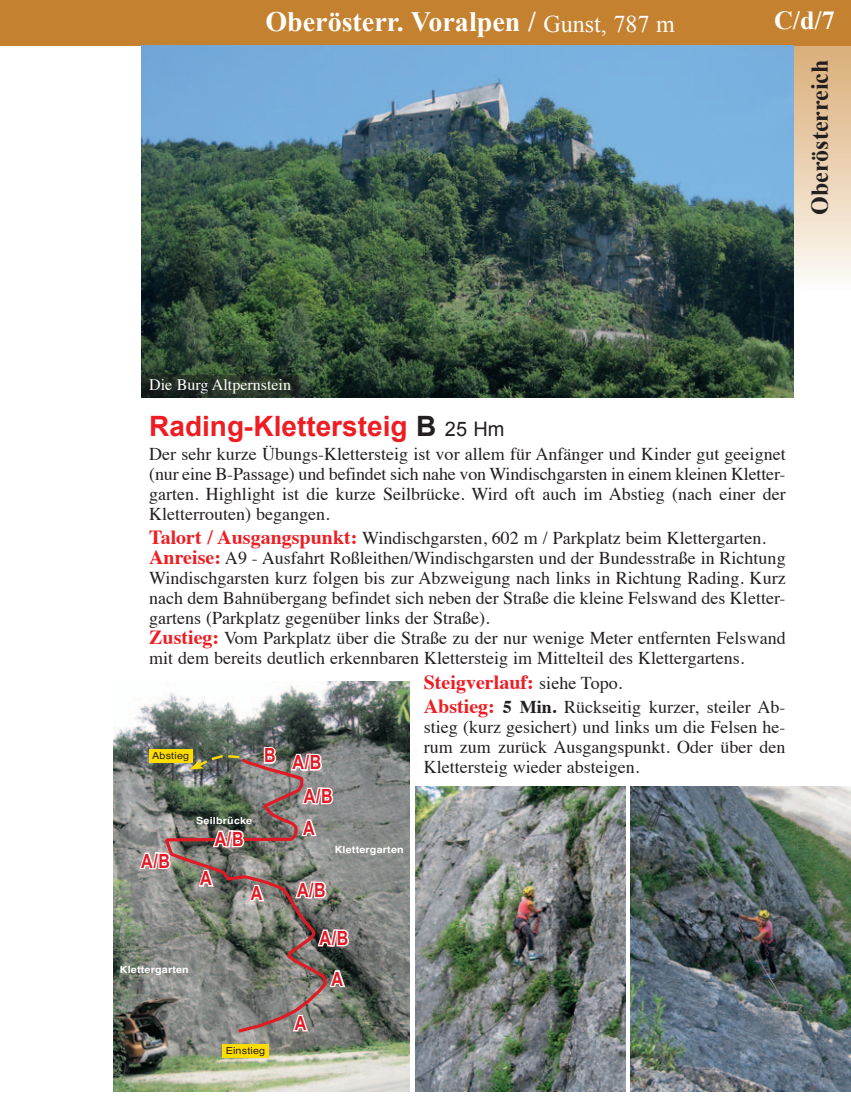
<style>
.page{position:relative;width:851px;height:1112px;background:#fff}
.page>*{position:absolute;margin:0;border:0;box-sizing:border-box;transform-origin:0 0}
.t1{font:700 28px "Times New Roman";color:#fff}
.t2{font:700 28px "Arial";color:#ee1d23}
.t3{font:700 26px "Times New Roman";color:#fff}
.t4{font:700 24px "Times New Roman";color:#231f20}
.t5{font:700 20px "Times";color:#ee1d23}
.t6{font:700 19.6px "Arial Narrow";color:#df1b25}
.t7{font:18px/20px "Times";color:#231f20;text-align:justify}
.t8{font:16px "Times";color:#fff}
.t9{font:700 9.8px "Helvetica";letter-spacing:.015em;color:#fff;scale:1.1 1}
.t10{font:9.8px "Helvetica";letter-spacing:.015em;color:#231f20;scale:1.1 1}
.s1{font-weight:400;font-size:24px}
.s2{color:#231f20}
.s3{font-weight:400;font-size:20px;color:#231f20}
.s4{font-weight:700;font-size:20px;color:#ee1d23}
.s5{font-weight:400;font-size:18px;color:#231f20}
.s6{font-weight:700}
</style>
<div class="page">
<div style="left:793px;top:34px;width:57px;height:255px;background:linear-gradient(to bottom,#d8a971,#fdfaf6)"></div>
<div style="left:0;top:0;width:850px;height:45px;background:#c4812f"></div>
<img style="left:141px;top:45px;width:652px;height:352px">
<img style="left:415px;top:786px;width:210px;height:305px">
<img style="left:630px;top:786px;width:220px;height:305px">
<img style="left:114px;top:681px;width:295px;height:410px">
<div style="left:222px;top:1044px;width:46px;height:13px;background:#ffdc01"></div>
<img style="left:162px;top:755px;width:166px;height:279px">
<svg style="left:190px;top:753px;width:52px;height:16px"></svg>
<div style="left:149px;top:749px;width:43px;height:13px;background:#ffdc01"></div>
<svg style="left:315px;top:924px;width:36px;height:24px"></svg>
<svg style="left:291px;top:1009px;width:19px;height:23px"></svg>
<svg style="left:293px;top:876px;width:36px;height:24px"></svg>
<svg style="left:262px;top:744px;width:16px;height:21px"></svg>
<svg style="left:328px;top:964px;width:19px;height:24px"></svg>
<svg style="left:299px;top:814px;width:19px;height:23px"></svg>
<svg style="left:196px;top:864px;width:20px;height:24px"></svg>
<svg style="left:247px;top:879px;width:19px;height:23px"></svg>
<svg style="left:137px;top:847px;width:36px;height:24px"></svg>
<svg style="left:211px;top:825px;width:35px;height:24px"></svg>
<svg style="left:300px;top:782px;width:35px;height:24px"></svg>
<svg style="left:289px;top:748px;width:35px;height:24px"></svg>
<div style="left:141px;top:375px;width:158px;height:22px;background:#231f20;opacity:.44"></div>
<p class="t1" style="left:265px;top:6px;width:411px">Oberösterr. Voralpen / <span class="s1">Gunst, 787 m</span></p>
<p class="t3" style="left:774px;top:6px;width:62px">C/d/7</p>
<p class="t4" style="left:806px;top:215px;width:157px;rotate:-90deg">Oberösterreich</p>
<p class="t8" style="left:149px;top:377px;width:143px">Die Burg Altpernstein</p>
<p class="t2" style="left:149px;top:411px;width:357px">Rading-Klettersteig <span class="s2">B</span> <span class="s3">25 Hm</span></p>
<p class="t7" style="left:149px;top:446px;width:638px">Der sehr kurze Übungs-Klettersteig ist vor allem für Anfänger und Kinder gut geeignet (nur eine B-Passage) und befindet sich nahe von Windischgarsten in einem kleinen Kletter&shy;garten. Highlight ist die kurze Seilbrücke. Wird oft auch im Abstieg (nach einer der Kletterrouten) begangen.</p>
<p class="t7" style="left:149px;top:530px;width:618px"><span class="s4">Talort / Ausgangspunkt:</span> Windischgarsten, 602 m / Parkplatz beim Klettergarten.</p>
<p class="t7" style="left:149px;top:550px;width:638px"><span class="s4">Anreise:</span> A9 - Ausfahrt Roßleithen/Windischgarsten und der Bundesstraße in Richtung Windischgarsten kurz folgen bis zur Abzweigung nach links in Richtung Rading. Kurz nach dem Bahnübergang befindet sich neben der Straße die kleine Felswand des Kletter - gartens (Parkplatz gegenüber links der Straße).</p>
<p class="t7" style="left:149px;top:630px;width:638px"><span class="s4">Zustieg:</span> Vom Parkplatz über die Straße zu der nur wenige Meter entfernten Felswand mit dem bereits deutlich erkennbaren Klettersteig im Mittelteil des Klettergartens.</p>
<p class="t5" style="left:423px;top:673px;width:200px">Steigverlauf: <span class="s5">siehe Topo.</span></p>
<p class="t7" style="left:423px;top:698px;width:363px"><span class="s4">Abstieg:</span> <span class="s6">5 Min.</span> Rückseitig kurzer, steiler Ab - stieg (kurz gesichert) und links um die Felsen he - rum zum zurück Ausgangspunkt. Oder über den Klettersteig wieder absteigen.</p>
<p class="t6" style="left:264px;top:744px;width:13px">B</p>
<p class="t10" style="left:152px;top:752px;width:35px">Abstieg</p>
<p class="t6" style="left:292px;top:751px;width:30px">A/B</p>
<p class="t6" style="left:141px;top:849px;width:30px">A/B</p>
<p class="t9" style="left:196px;top:816px;width:52px">Seilbrücke</p>
<p class="t6" style="left:215px;top:827px;width:30px">A/B</p>
<p class="t6" style="left:200px;top:866px;width:13px">A</p>
<p class="t6" style="left:251px;top:881px;width:13px">A</p>
<p class="t9" style="left:120px;top:965px;width:64px">Klettergarten</p>
<p class="t10" style="left:226px;top:1046px;width:37px">Einstieg</p>
<p class="t6" style="left:304px;top:784px;width:30px">A/B</p>
<p class="t6" style="left:303px;top:816px;width:13px">A</p>
<p class="t9" style="left:334px;top:846px;width:64px">Klettergarten</p>
<p class="t6" style="left:297px;top:878px;width:30px">A/B</p>
<p class="t6" style="left:319px;top:926px;width:30px">A/B</p>
<p class="t6" style="left:294px;top:1011px;width:13px">A</p>
<p class="t6" style="left:331px;top:967px;width:13px">A</p>
</div>
